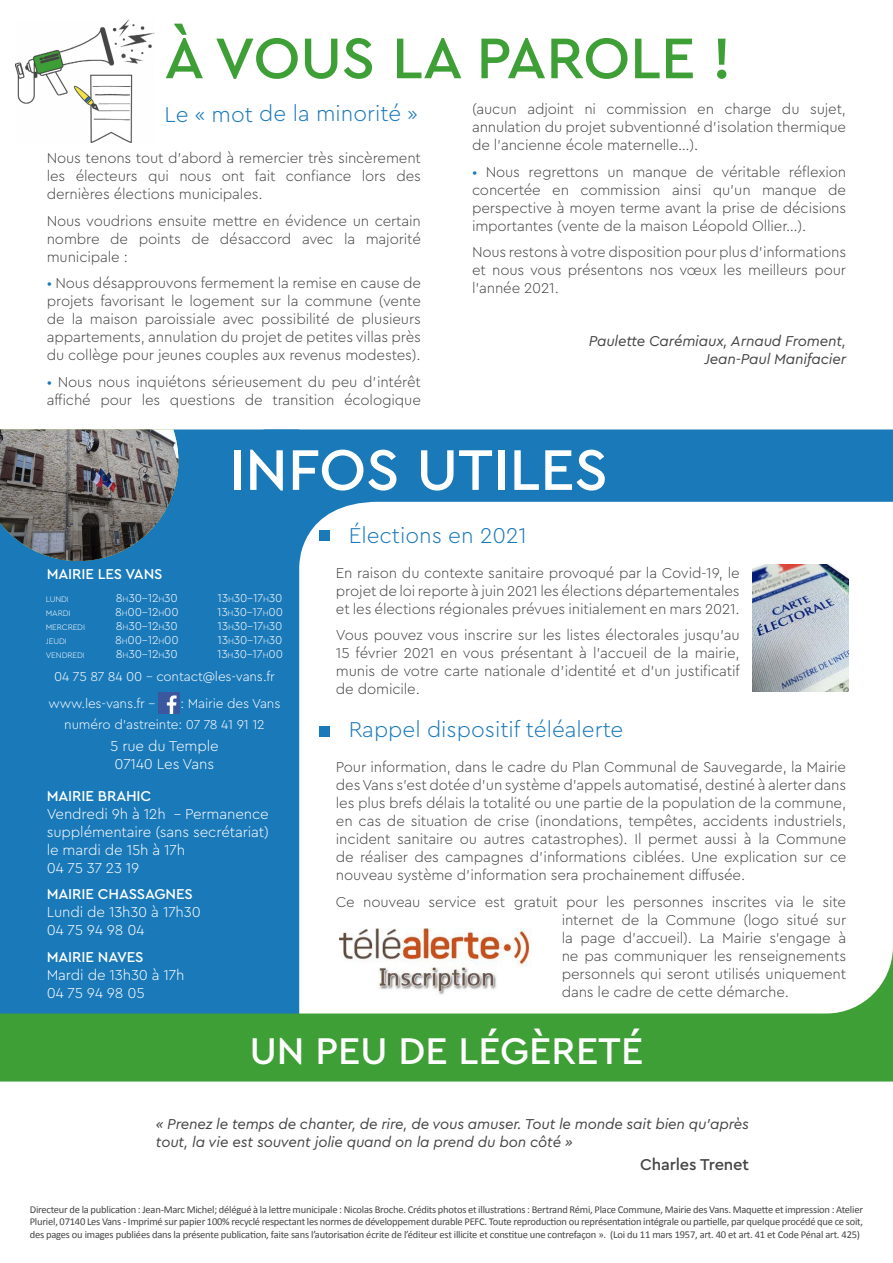
<style>
.page{position:relative;width:893px;height:1263px;background:#fff}
.page>*{position:absolute;margin:0;border:0;box-sizing:border-box;transform-origin:0 0}
.t1{font:500 60px "Cera Pro";color:#3e9f36}
.t2{font:500 60px "Cera Pro";color:#fff}
.t3{font:500 39px "Cera Pro";color:#fff}
.t4{font:300 22.5px "Cera Pro";color:#1a79b9}
.t5{font:500 16.5px "Cera Pro";letter-spacing:-.01em;color:#454545}
.t6{font:300 15px/18px "Cera Pro";letter-spacing:-.01em;color:#454545;text-align:justify}
.t7{font:italic 15px/18px "Cera Pro";letter-spacing:-.01em;color:#454545}
.t8{font:300 15px/18px "Cera Pro";letter-spacing:-.01em;color:#fff}
.t9{font:500 15px "Cera Pro";letter-spacing:-.01em;color:#fff}
.t10{font:300 13.5px/26.5px "Cera Pro";letter-spacing:-.01em;color:#fff}
.t11{font:300 12px "Cera Pro";letter-spacing:-.01em;color:#fff}
.t12{font:10.5px/12.6px "Calibri";letter-spacing:-.02em;color:#454545;text-align:justify}
.t13{font:300 8.4px "Cera Pro";letter-spacing:-.015em;color:#fff}
.s1{color:#1a79b9}
.s2{font-size:8.4px}
</style>
<div class="page">
<div style="left:0;top:429px;width:299px;height:518px;background:#1a79b9"></div>
<svg style="left:245px;top:429px;width:648px;height:136px;fill:#1a79b9"></svg>
<img style="left:159px;top:692px;width:21px;height:21px">
<img style="left:752px;top:564px;width:96px;height:128px">
<img style="left:340px;top:928px;width:190px;height:19px">
<div style="left:319px;top:531px;width:11px;height:10px;background:#1a79b9"></div>
<div style="left:319px;top:726px;width:11px;height:10px;background:#1a79b9"></div>
<img style="left:16px;top:19px;width:139px;height:123px">
<img style="left:0;top:429px;width:178px;height:132px">
<svg style="left:0;top:947px;width:893px;height:134px;fill:#3e9f36"></svg>
<h1 class="t1" style="left:164px;top:18px;width:569px">À VOUS LA PAROLE !</h1>
<h3 class="t4" style="left:165px;top:99px;width:255px">Le « mot de la minorité »</h3>
<p class="t6" style="left:472px;top:100px;width:376px">(aucun adjoint ni commission en charge du sujet, annulation du projet subventionné d’isolation thermique de l’ancienne école maternelle…).</p>
<p class="t6" style="left:472px;top:162px;width:376px"><span class="s1">•</span> Nous regrettons un manque de véritable réflexion concertée en commission ainsi qu’un manque de perspective à moyen terme avant la prise de décisions importantes (vente de la maison Léopold Ollier…).</p>
<p class="t6" style="left:472px;top:243px;width:376px">Nous restons à votre disposition pour plus d’informations et nous vous présentons nos vœux les meilleurs pour l’année 2021.</p>
<p class="t6" style="left:47px;top:148px;width:376px">Nous tenons tout d’abord à remercier très sincèrement les électeurs qui nous ont fait confiance lors des dernières élections municipales.</p>
<p class="t6" style="left:47px;top:211px;width:376px">Nous voudrions ensuite mettre en évidence un certain nombre de points de désaccord avec la majorité municipale :</p>
<p class="t6" style="left:47px;top:273px;width:376px"><span class="s1">•</span> Nous désapprouvons fermement la remise en cause de projets favorisant le logement sur la commune (vente de la maison paroissiale avec possibilité de plusieurs appartements, annulation du projet de petites villas près du collège pour jeunes couples aux revenus modestes).</p>
<p class="t6" style="left:47px;top:372px;width:376px"><span class="s1">•</span> Nous nous inquiétons sérieusement du peu d’intérêt affiché pour les questions de transition écologique</p>
<p class="t7" style="left:589px;top:331px;width:259px;text-align:right">Paulette Carémiaux, Arnaud Froment,<br>Jean-Paul Manifacier</p>
<h1 class="t2" style="left:229px;top:430px;width:381px">INFOS UTILES</h1>
<p class="t9" style="left:47px;top:564px;width:117px">MAIRIE LES VANS</p>
<p class="t13" style="left:46px;top:594px;width:25px">LUNDI</p>
<p class="t11" style="left:116px;top:590px;width:63px">8<span class="s2">H</span>30-12<span class="s2">H</span>30</p>
<p class="t11" style="left:217px;top:590px;width:67px">13<span class="s2">H</span>30-17<span class="s2">H</span>30</p>
<p class="t13" style="left:46px;top:608px;width:26px">MARDI</p>
<p class="t11" style="left:115px;top:604px;width:65px">8<span class="s2">H</span>00-12<span class="s2">H</span>00</p>
<p class="t11" style="left:217px;top:604px;width:67px">13<span class="s2">H</span>30-17<span class="s2">H</span>00</p>
<p class="t13" style="left:46px;top:622px;width:41px">MERCREDI</p>
<p class="t11" style="left:116px;top:618px;width:63px">8<span class="s2">H</span>30-12<span class="s2">H</span>30</p>
<p class="t11" style="left:217px;top:618px;width:67px">13<span class="s2">H</span>30-17<span class="s2">H</span>30</p>
<p class="t13" style="left:46px;top:636px;width:22px">JEUDI</p>
<p class="t11" style="left:115px;top:632px;width:65px">8<span class="s2">H</span>00-12<span class="s2">H</span>00</p>
<p class="t11" style="left:217px;top:632px;width:67px">13<span class="s2">H</span>30-17<span class="s2">H</span>30</p>
<p class="t13" style="left:46px;top:650px;width:41px">VENDREDI</p>
<p class="t11" style="left:116px;top:646px;width:63px">8<span class="s2">H</span>30-12<span class="s2">H</span>30</p>
<p class="t11" style="left:217px;top:646px;width:67px">13<span class="s2">H</span>30-17<span class="s2">H</span>00</p>
<p class="t10" style="left:48px;top:663px;width:228px;text-indent:6px">04 75 87 84 00 - contact@les-vans.fr www.les-vans.fr -</p>
<p class="t10" style="left:181px;top:689px;width:101px">: Mairie des Vans</p>
<p class="t10" style="left:64px;top:711px;width:202px">numéro d’astreinte: 07 78 41 91 12</p>
<p class="t8" style="left:110px;top:736px;width:110px">5 rue du Temple<br>07140 Les Vans</p>
<p class="t9" style="left:47px;top:786px;width:106px">MAIRIE BRAHIC</p>
<p class="t8" style="left:47px;top:804px;width:224px">Vendredi 9h à 12h - Permanence supplémentaire (sans secrétariat) le mardi de 15h à 17h<br>04 75 37 23 19</p>
<p class="t9" style="left:47px;top:884px;width:148px">MAIRIE CHASSAGNES</p>
<p class="t8" style="left:47px;top:902px;width:155px">Lundi de 13h30 à 17h30<br>04 75 94 98 04</p>
<p class="t9" style="left:47px;top:947px;width:98px">MAIRIE NAVES</p>
<p class="t8" style="left:47px;top:965px;width:139px">Mardi de 13h30 à 17h<br>04 75 94 98 05</p>
<h3 class="t4" style="left:349px;top:520px;width:180px">Élections en 2021</h3>
<p class="t6" style="left:336px;top:563px;width:405px">En raison du contexte sanitaire provoqué par la Covid-19, le projet de loi reporte à juin 2021 les élections départementales et les élections régionales prévues initialement en mars 2021.</p>
<p class="t6" style="left:336px;top:626px;width:405px">Vous pouvez vous inscrire sur les listes électorales jusqu’au 15 février 2021 en vous présentant à l’accueil de la mairie, munis de votre carte nationale d’identité et d’un justificatif de domicile.</p>
<h3 class="t4" style="left:349px;top:715px;width:276px">Rappel dispositif téléalerte</h3>
<p class="t6" style="left:336px;top:758px;width:512px">Pour information, dans le cadre du Plan Communal de Sauvegarde, la Mairie des Vans s’est dotée d’un système d’appels automatisé, destiné à alerter dans les plus brefs délais la totalité ou une partie de la population de la commune, en cas de situation de crise (inondations, tempêtes, accidents industriels, incident sanitaire ou autres catastrophes). Il permet aussi à la Commune de réaliser des campagnes d’informations ciblées. Une explication sur ce nouveau système d’information sera prochainement diffusée.</p>
<p class="t6" style="left:562px;top:892px;width:286px;text-indent:-226px">Ce nouveau service est gratuit pour les personnes inscrites via le site internet de la Commune (logo situé sur la page d’accueil). La Mairie s’engage à ne pas communiquer les renseignements personnels qui seront utilisés uniquement dans le cadre de cette démarche.</p>
<h2 class="t3" style="left:250px;top:1025px;width:395px">UN PEU DE LÉGÈRETÉ</h2>
<p class="t7" style="left:156px;top:1114px;width:595px">« Prenez le temps de chanter, de rire, de vous amuser. Tout le monde sait bien qu’après tout, la vie est souvent jolie quand on la prend du bon côté »</p>
<p class="t5" style="left:640px;top:1154px;width:110px">Charles Trenet</p>
<p class="t12" style="left:30px;top:1203px;width:835px">Directeur de la publication : Jean-Marc Michel; délégué à la lettre municipale : Nicolas Broche. Crédits photos et illustrations : Bertrand Rémi, Place Commune, Mairie des Vans. Maquette et impression : Atelier Pluriel, 07140 Les Vans - Imprimé sur papier 100% recyclé respectant les normes de développement durable PEFC. Toute reproduction ou représentation intégrale ou partielle, par quelque procédé que ce soit, des pages ou images publiées dans la présente publication, faite sans l’autorisation écrite de l’éditeur est illicite et constitue une contrefaçon ». (Loi du 11 mars 1957, art. 40 et art. 41 et Code Pénal art. 425)</p>
</div>
